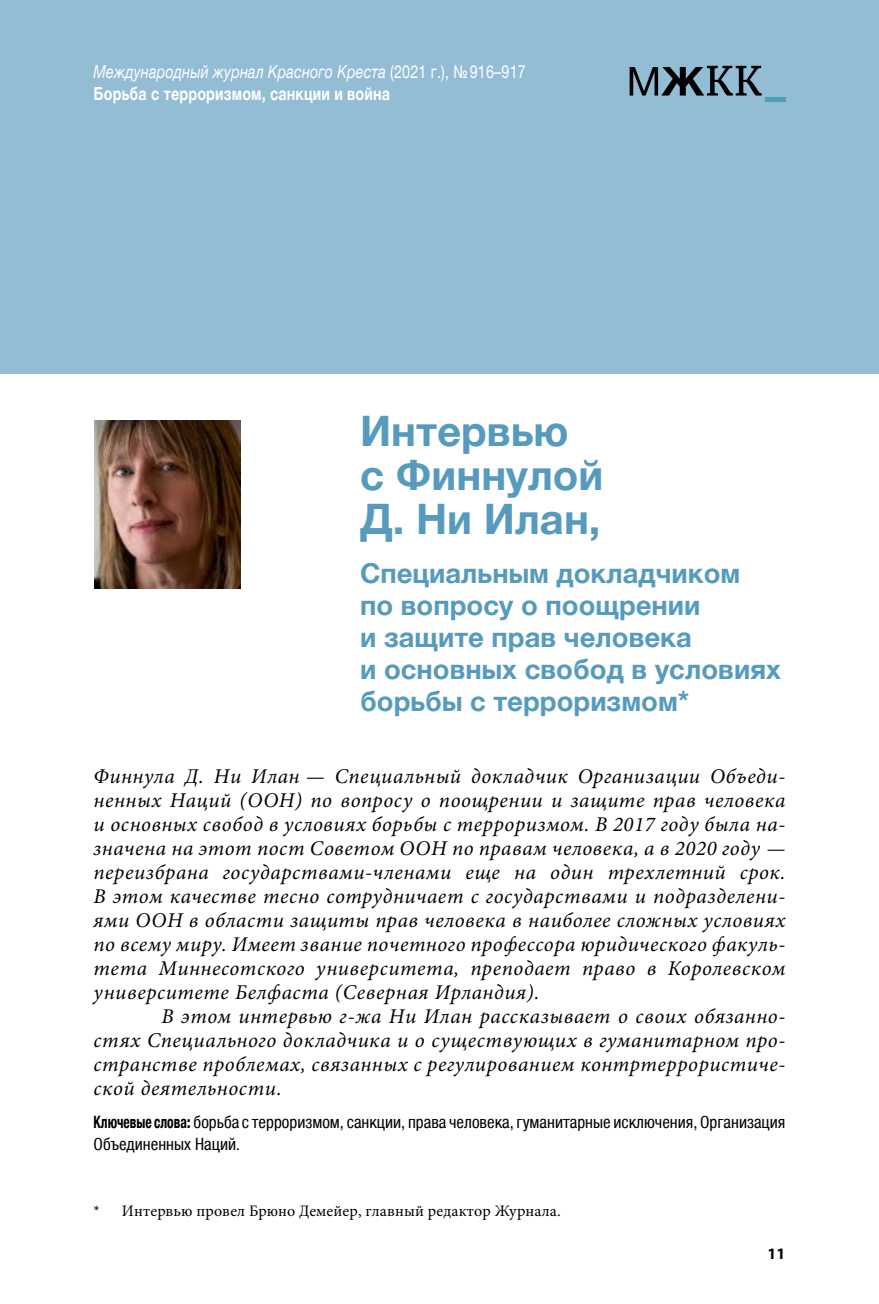
<style>
.page{position:relative;width:879px;height:1304px;background:#fff}
.page>*{position:absolute;margin:0;border:0;box-sizing:border-box;transform-origin:0 0}
.titre{font:700 42px/44px "Helvetica Neue LTCYR";color:#569bbe}
.titre_2{font:700 27.6px/32px "Helvetica Neue LTCYR";color:#569bbe}
.resumé_1e_para{font:italic 21px/24px "Minion Pro";letter-spacing:.03em;color:#000;text-align:justify}
.resumé_2e_para{font:italic 21px/24px "Minion Pro";letter-spacing:.03em;color:#000;text-align:justify}
.t1{font:italic 18px/22px "Helvetica Neue LTCYR";letter-spacing:.01em;color:#fff;scale:.8 1}
.Keywords{font:condensed 17px/22px "Helvetica Neue LTCYR";color:#000}
.notes{font:16px "Minion Pro";letter-spacing:.01em;color:#000}
.t2{font:700 16px "Myriad Pro";color:#000}
.s1{font-style:normal}
.s2{font-weight:700;font-style:normal}
.s3{font-size:28px}
.s4{font-weight:700}
.s5{font-family:"Minion Pro";font-stretch:normal}
</style>
<div class="page">
<div style="left:0;top:0;width:879px;height:374px;background:#93bcd5"></div>
<svg style="left:629px;top:66px;width:132px;height:30px"></svg>
<div style="left:765px;top:97px;width:20px;height:5px;background:#4e9eb8"></div>
<img style="left:95px;top:420px;width:146px;height:168px">
<p class="t1" style="left:94px;top:61px;width:542px">Международный журнал Красного Креста <span class="s1">(2021 г.), №916–917<br></span><span class="s2">Борьба с терроризмом, санкции и война</span></p>
<p class="titre" style="left:360px;top:409px;width:245px">Интервью<br>с Финнулой<br>Д. Ни Илан,</p>
<p class="titre_2" style="left:360px;top:557px;width:422px">Специальным докладчиком<br>по вопросу о поощрении<br>и защите прав человека<br>и основных свобод в условиях борьбы с терроризмом<span class="s3">*</span></p>
<p class="resumé_1e_para" style="left:94px;top:764px;width:693px">Финнула Д. Ни Илан — Специальный докладчик Организации Объеди&shy;ненных Наций (ООН) по вопросу о поощрении и защите прав человека и основных свобод в условиях борьбы с терроризмом. В 2017 году была на&shy;значена на этот пост Советом ООН по правам человека, а в 2020 году — переизбрана государствами-членами еще на один трехлетний срок.<br>В этом качестве тесно сотрудничает с государствами и подразделени&shy;ями ООН в области защиты прав человека в наиболее сложных условиях по всему миру. Имеет звание почетного профессора юридического факуль&shy;тета Миннесотского университета, преподает право в Королевском университете Белфаста (Северная Ирландия).</p>
<p class="resumé_2e_para" style="left:94px;top:1004px;width:693px;text-indent:68px">В этом интервью г-жа Ни Илан рассказывает о своих обязанно&shy;стях Специального докладчика и о существующих в гуманитарном про&shy;странстве проблемах, связанных с регулированием контртеррористиче&shy;ской деятельности.</p>
<p class="Keywords" style="left:94px;top:1111px;width:693px"><span class="s4">Ключевые слова:</span> борьба с терроризмом, санкции, права человека, гуманитарные исключения, Организация<br>Объединенных Наций<span class="s5">.</span></p>
<p class="notes" style="left:94px;top:1201px;width:469px">* Интервью провел Брюно Демейер, главный редактор Журнала.</p>
<p class="t2" style="left:767px;top:1243px;width:19px">11</p>
</div>
